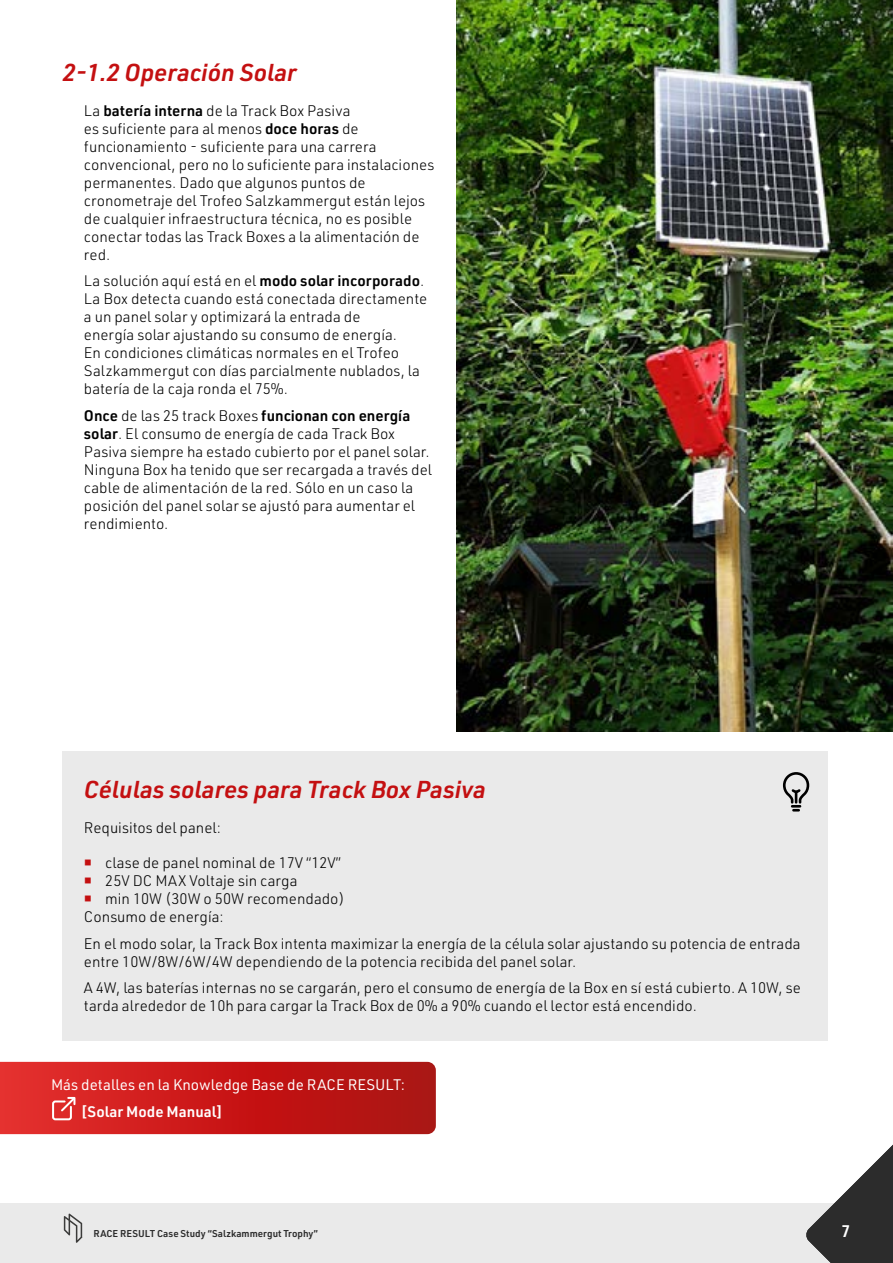
<style>
.page{position:relative;width:893px;height:1263px;background:#fff}
.page>*{position:absolute;margin:0;border:0;box-sizing:border-box;transform-origin:0 0}
.t1{font:italic 600 24px "URWDIN";color:#c41011}
.t2{font:600 16.5px "URWDIN";color:#fff}
.t3{font:300 15px/18px "URWDIN";color:#000}
.t4{font:15px "URWDIN";color:#fff}
.t5{font:600 15px "URWDIN";color:#fff}
.t6{font:600 9.75px "URWDIN";color:#2c2c2c}
.s1{font-weight:600}
</style>
<div class="page">
<img style="left:457px;top:0;width:436px;height:731px">
<div style="left:0;top:1203px;width:893px;height:60px;background:#eaeaea"></div>
<svg style="left:64px;top:1213px;width:18px;height:30px"></svg>
<svg style="left:806px;top:1144px;width:87px;height:119px"></svg>
<div style="left:63px;top:752px;width:765px;height:289px;background:#eaeaea"></div>
<svg style="left:783px;top:772px;width:27px;height:39px"></svg>
<svg style="left:0;top:1062px;width:436px;height:72px;background:#c81d1c"></svg>
<h1 class="t1" style="left:63px;top:56px;width:235px">2-1.2 Operación Solar</h1>
<p class="t3" style="left:84px;top:101px;width:352px">La <span class="s1">batería interna</span> de la Track Box Pasiva<br>es suficiente para al menos <span class="s1">doce horas</span> de funcionamiento - suficiente para una carrera convencional, pero no lo suficiente para instalaciones permanentes. Dado que algunos puntos de cronometraje del Trofeo Salzkammergut están lejos de cualquier infraestructura técnica, no es posible conectar todas las Track Boxes a la alimentación de red.</p>
<p class="t3" style="left:84px;top:272px;width:345px">La solución aquí está en el <span class="s1">modo solar incorporado</span>.<br>La Box detecta cuando está conectada directamente a un panel solar y optimizará la entrada de<br>energía solar ajustando su consumo de energía.<br>En condiciones climáticas normales en el Trofeo Salzkammergut con días parcialmente nublados, la batería de la caja ronda el 75%.</p>
<p class="t3" style="left:84px;top:406px;width:350px"><span class="s1">Once</span> de las 25 track Boxes <span class="s1">funcionan con energía solar</span>. El consumo de energía de cada Track Box Pasiva siempre ha estado cubierto por el panel solar.<br>Ninguna Box ha tenido que ser recargada a través del cable de alimentación de la red. Sólo en un caso la posición del panel solar se ajustó para aumentar el rendimiento.</p>
<h1 class="t1" style="left:84px;top:773px;width:404px">Células solares para Track Box Pasiva</h1>
<p class="t3" style="left:84px;top:818px;width:138px">Requisitos del panel:</p>
<p class="t3" style="left:105px;top:853px;width:237px">clase de panel nominal de 17V “12V”</p>
<p class="t3" style="left:105px;top:871px;width:194px">25V DC MAX Voltaje sin carga</p>
<p class="t3" style="left:105px;top:889px;width:241px">min 10W (30W o 50W recomendado)</p>
<p class="t3" style="left:84px;top:907px;width:141px">Consumo de energía:</p>
<p class="t3" style="left:84px;top:934px;width:718px">En el modo solar, la Track Box intenta maximizar la energía de la célula solar ajustando su potencia de entrada entre 10W/8W/6W/4W dependiendo de la potencia recibida del panel solar.</p>
<p class="t3" style="left:84px;top:978px;width:718px">A 4W, las baterías internas no se cargarán, pero el consumo de energía de la Box en sí está cubierto. A 10W, se tarda alrededor de 10h para cargar la Track Box de 0% a 90% cuando el lector está encendido.</p>
<p class="t4" style="left:51px;top:1075px;width:355px">Más detalles en la Knowledge Base de RACE RESULT:</p>
<p class="t5" style="left:81px;top:1101px;width:144px">[Solar Mode Manual]</p>
<p class="t6" style="left:94px;top:1226px;width:226px">RACE RESULT Case Study “Salzkammergut Trophy”</p>
<p class="t2" style="left:841px;top:1220px;width:10px">7</p>
</div>
